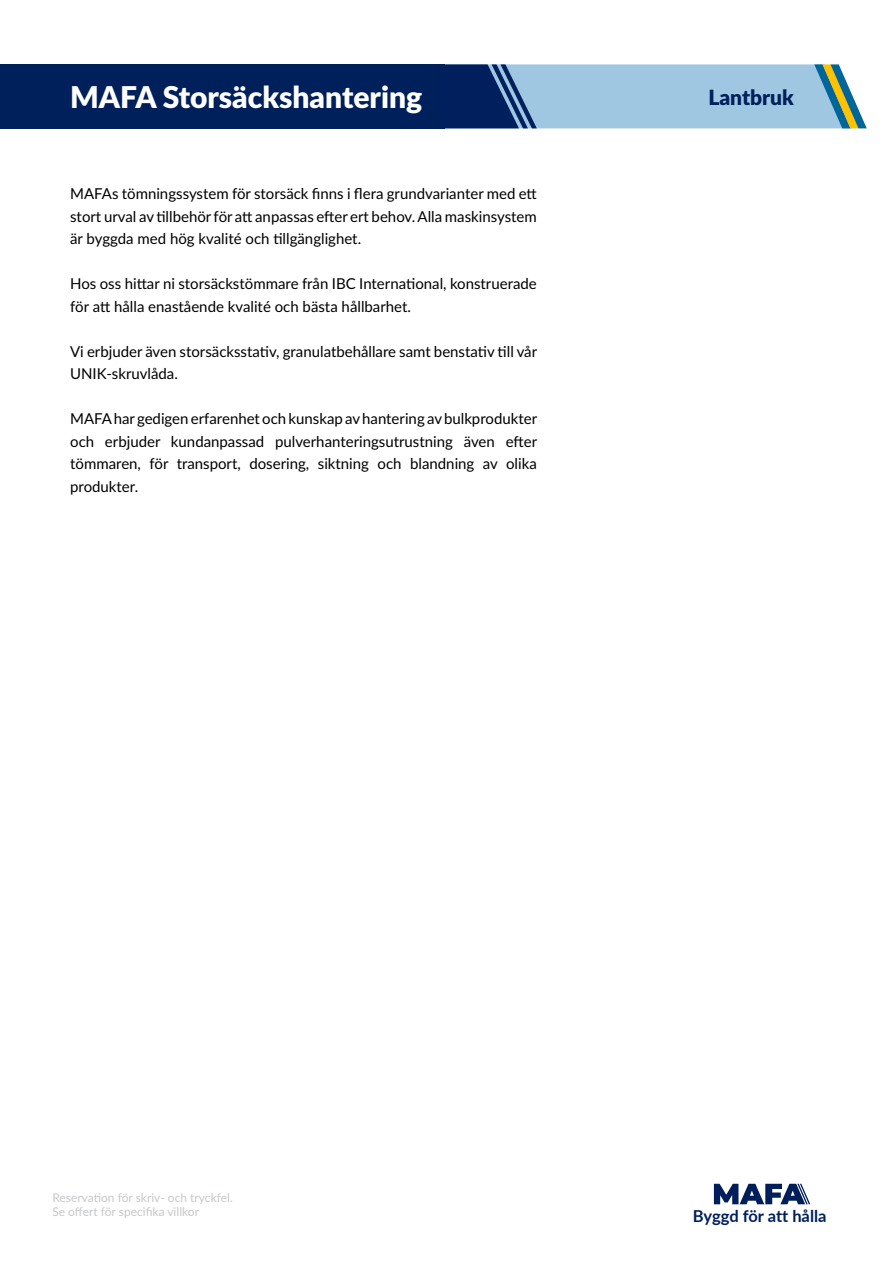
<style>
.page{position:relative;width:893px;height:1263px;background:#fff}
.page>*{position:absolute;margin:0;border:0;box-sizing:border-box;transform-origin:0 0}
.Huvudrubrik{font:900 30px "Lato";color:#fff}
.Huvudrubrik-2{font:900 21px "Lato";color:#00205b}
.Huvudrubrik-3{font:700 16.5px "Lato";color:#00205b}
.Brödtext{font:15px/22.5px "Lato";color:#000001;text-align:justify}
.Brödtext-2{font:12px/14.4px "Lato";color:#c7c8ca}
</style>
<div class="page">
<div style="left:537px;top:64px;width:277px;height:64px;background:#a0c7e2"></div>
<svg style="left:444px;top:64px;width:93px;height:64px;background:#2a4b7f"></svg>
<div style="left:0;top:64px;width:444px;height:64px;background:#00205b"></div>
<svg style="left:814px;top:64px;width:53px;height:64px"></svg>
<svg style="left:714px;top:1184px;width:96px;height:20px"></svg>
<p class="Huvudrubrik" style="left:70px;top:74px;width:353px">MAFA Storsäckshantering</p>
<p class="Huvudrubrik-2" style="left:708px;top:81px;width:87px">Lantbruk</p>
<p class="Brödtext" style="left:70px;top:182px;width:468px">MAFAs tömningssystem för storsäck finns i flera grundvarianter med ett stort urval av tillbehör för att anpassas efter ert behov. Alla maskinsystem är byggda med hög kvalité och tillgänglighet.</p>
<p class="Brödtext" style="left:70px;top:272px;width:468px">Hos oss hittar ni storsäckstömmare från IBC International, konstruerade för att hålla enastående kvalité och bästa hållbarhet.</p>
<p class="Brödtext" style="left:70px;top:339px;width:468px">Vi erbjuder även storsäcksstativ, granulatbehållare samt benstativ till vår<br>UNIK-skruvlåda.</p>
<p class="Brödtext" style="left:70px;top:407px;width:468px">MAFA har gedigen erfarenhet och kunskap av hantering av bulkprodukter och erbjuder kundanpassad pulverhanteringsutrustning även efter tömmaren, för transport, dosering, siktning och blandning av olika produkter.</p>
<p class="Brödtext-2" style="left:52px;top:1190px;width:182px">Reservation för skriv- och tryckfel.<br>Se offert för specifika villkor</p>
<p class="Huvudrubrik-3" style="left:693px;top:1204px;width:135px">Byggd för att hålla</p>
</div>
